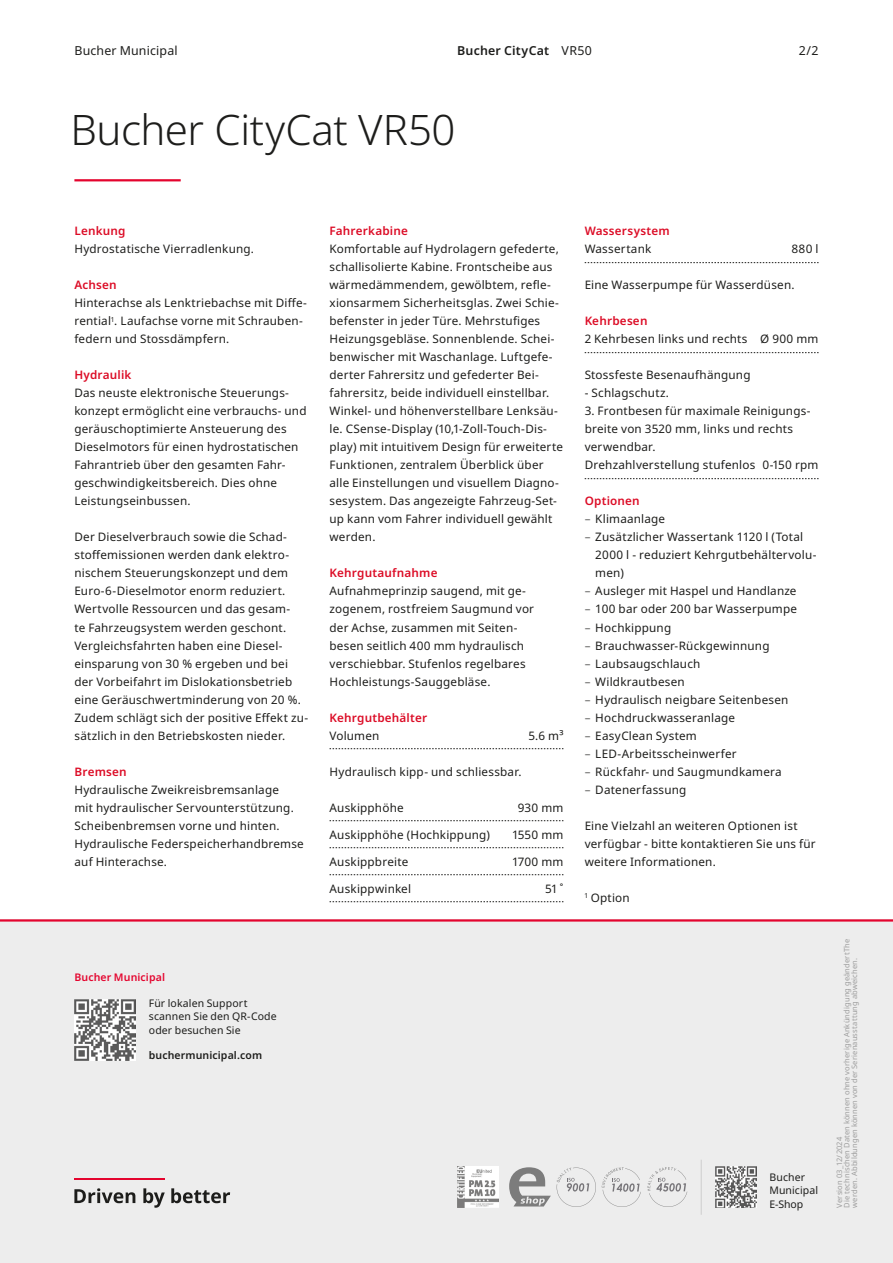
<style>
.page{position:relative;width:893px;height:1263px;background:#fff}
.page>*{position:absolute;margin:0;border:0;box-sizing:border-box;transform-origin:0 0}
.Title_28_30pt{font:300 42px "Noto Sans";letter-spacing:-.005em;color:#1d1d1b}
.t1{font:12.3px "Noto Sans";letter-spacing:.015em;color:#1d1d1b}
.t2{font:600 12.3px "Noto Sans";letter-spacing:.015em;color:#1d1d1b}
.Copy_small_8_12pt_left{font:11.7px/18px "Noto Sans";letter-spacing:.015em;color:#1d1d1b}
.Copy_small_Texttable_8_12pt_left{font:11.7px "Noto Sans";letter-spacing:.015em;color:#1d1d1b}
.Subtitle_small_8_12pt{font:600 11.7px "Noto Sans";letter-spacing:.015em;color:#dc0c26}
.Copy_small_8_12pt_left-2{font:600 11.7px "Noto Sans";letter-spacing:.02em;color:#dc0c26}
.Text_7_9pt{font:10.5px/13.5px "Noto Sans";letter-spacing:.01em;color:#1d1d1b}
.Text_7_9pt-2{font:600 10.5px "Noto Sans";letter-spacing:.01em;color:#1d1d1b}
.contact_info_header_7_9{font:600 10.5px "Noto Sans";letter-spacing:.01em;color:#e4042e}
.Text_5_5_disclaimer_only{font:7.5px/7.5px "Noto Sans";letter-spacing:.02em;color:#9d9d9d}
.s1{font-weight:400}
.s2{font-weight:300}
</style>
<div class="page">
<div style="left:0;top:919px;width:893px;height:344px;background:#ededed"></div>
<hr style="left:74px;top:179px;width:107px;height:2px;background:#e4042e">
<hr style="left:0;top:919px;width:893px;height:2px;background:#e4042e">
<svg style="left:330px;top:748px;width:233px;height:1px"></svg>
<svg style="left:330px;top:820px;width:233px;height:1px"></svg>
<svg style="left:330px;top:847px;width:233px;height:1px"></svg>
<svg style="left:330px;top:874px;width:233px;height:1px"></svg>
<svg style="left:330px;top:901px;width:233px;height:1px"></svg>
<svg style="left:585px;top:262px;width:234px;height:1px"></svg>
<svg style="left:585px;top:352px;width:234px;height:1px"></svg>
<svg style="left:585px;top:478px;width:234px;height:1px"></svg>
<img style="left:74px;top:999px;width:62px;height:61px">
<svg style="left:74px;top:1188px;width:61px;height:15px"></svg>
<svg style="left:143px;top:1188px;width:22px;height:20px"></svg>
<svg style="left:171px;top:1188px;width:59px;height:15px"></svg>
<hr style="left:74px;top:1178px;width:91px;height:2px;background:#e4042e">
<img style="left:715px;top:1167px;width:42px;height:41px">
<img style="left:457px;top:1167px;width:41px;height:41px">
<svg style="left:509px;top:1167px;width:42px;height:39px"></svg>
<svg style="left:557px;top:1167px;width:39px;height:40px"></svg>
<svg style="left:602px;top:1167px;width:39px;height:40px"></svg>
<svg style="left:647px;top:1167px;width:40px;height:40px"></svg>
<hr style="left:701px;top:1160px;width:1px;height:55px;background:#d1d1d1">
<p class="t1" style="left:74px;top:42px;width:105px">Bucher Municipal</p>
<p class="t2" style="left:457px;top:42px;width:136px">Bucher CityCat <span class="s1">VR50</span></p>
<p class="t1" style="left:799px;top:42px;width:21px">2/2</p>
<p class="Title_28_30pt" style="left:70px;top:101px;width:387px">Bucher CityCat VR50</p>
<p class="Subtitle_small_8_12pt" style="left:74px;top:223px;width:53px">Lenkung</p>
<p class="Copy_small_8_12pt_left" style="left:74px;top:240px;width:181px">Hydrostatische Vierradlenkung.</p>
<p class="Subtitle_small_8_12pt" style="left:74px;top:277px;width:44px">Achsen</p>
<p class="Copy_small_8_12pt_left" style="left:74px;top:294px;width:234px">Hinterachse als Lenktriebachse mit Diffe&shy;rential<sup>1</sup>. Laufachse vorne mit Schrauben&shy;federn und Stossdämpfern.</p>
<p class="Subtitle_small_8_12pt" style="left:74px;top:367px;width:59px">Hydraulik</p>
<p class="Copy_small_8_12pt_left" style="left:74px;top:384px;width:234px">Das neuste elektronische Steuerungs&shy;konzept ermöglicht eine verbrauchs- und geräuschoptimierte Ansteuerung des Dieselmotors für einen hydrostatischen Fahrantrieb über den gesamten Fahr&shy;geschwindigkeitsbereich. Dies ohne Leistungseinbussen.</p>
<p class="Copy_small_8_12pt_left" style="left:74px;top:528px;width:235px">Der Dieselverbrauch sowie die Schad&shy;stoffemissionen werden dank elektro&shy;nischem Steuerungskonzept und dem Euro-6-Dieselmotor enorm reduziert.<br>Wertvolle Ressourcen und das gesam-<br>te Fahrzeugsystem werden geschont.<br>Vergleichsfahrten haben eine Diesel&shy;einsparung von 30 % ergeben und bei der Vorbeifahrt im Dislokationsbetrieb eine Geräuschwertminderung von 20 %.<br>Zudem schlägt sich der positive Effekt zu&shy;sätzlich in den Betriebskosten nieder.</p>
<p class="Subtitle_small_8_12pt" style="left:74px;top:763px;width:54px">Bremsen</p>
<p class="Copy_small_8_12pt_left" style="left:74px;top:780px;width:231px">Hydraulische Zweikreisbremsanlage<br>mit hydraulischer Servounterstützung.<br>Scheibenbremsen vorne und hinten.<br>Hydraulische Federspeicherhandbremse auf Hinterachse.</p>
<p class="contact_info_header_7_9" style="left:74px;top:970px;width:92px">Bucher Municipal</p>
<p class="Text_7_9pt" style="left:149px;top:996px;width:100px">Für lokalen Support</p>
<p class="Text_7_9pt" style="left:149px;top:1010px;width:129px">scannen Sie den QR-Code</p>
<p class="Text_7_9pt" style="left:149px;top:1023px;width:93px">oder besuchen Sie</p>
<p class="Text_7_9pt-2" style="left:149px;top:1048px;width:115px">buchermunicipal.com</p>
<p class="Subtitle_small_8_12pt" style="left:330px;top:223px;width:80px">Fahrerkabine</p>
<p class="Copy_small_8_12pt_left" style="left:330px;top:240px;width:235px">Komfortable auf Hydrolagern gefederte, schallisolierte Kabine. Frontscheibe aus wärmedämmendem, gewölbtem, refle&shy;xionsarmem Sicherheitsglas. Zwei Schie&shy;befenster in jeder Türe. Mehrstufiges Heizungsgebläse. Sonnenblende. Schei&shy;benwischer mit Waschanlage. Luftgefe&shy;derter Fahrersitz und gefederter Bei&shy;fahrersitz, beide individuell einstellbar.<br>Winkel- und höhenverstellbare Lenksäu&shy;le. CSense-Display (10,1-Zoll-Touch-Dis&shy;play) mit intuitivem Design für erweiterte Funktionen, zentralem Überblick über alle Einstellungen und visuellem Diagno&shy;sesystem. Das angezeigte Fahrzeug-Set&shy;up kann vom Fahrer individuell gewählt werden.</p>
<p class="Subtitle_small_8_12pt" style="left:330px;top:565px;width:109px">Kehrgutaufnahme</p>
<p class="Copy_small_8_12pt_left" style="left:330px;top:582px;width:206px">Aufnahmeprinzip saugend, mit ge&shy;zogenem, rostfreiem Saugmund vor der Achse, zusammen mit Seiten&shy;besen seitlich 400 mm hydraulisch verschiebbar. Stufenlos regelbares Hochleistungs-Sauggebläse.</p>
<p class="Subtitle_small_8_12pt" style="left:330px;top:709px;width:99px">Kehrgutbehälter</p>
<p class="Copy_small_Texttable_8_12pt_left" style="left:330px;top:727px;width:51px">Volumen</p>
<p class="Copy_small_Texttable_8_12pt_left" style="left:528px;top:727px;width:36px">5.6 m³</p>
<p class="Copy_small_8_12pt_left" style="left:330px;top:762px;width:194px">Hydraulisch kipp- und schliessbar.</p>
<p class="Copy_small_Texttable_8_12pt_left" style="left:330px;top:799px;width:76px">Auskipphöhe</p>
<p class="Copy_small_Texttable_8_12pt_left" style="left:518px;top:799px;width:47px">930 mm</p>
<p class="Copy_small_Texttable_8_12pt_left" style="left:330px;top:826px;width:162px">Auskipphöhe (Hochkippung)</p>
<p class="Copy_small_Texttable_8_12pt_left" style="left:513px;top:826px;width:52px">1550 mm</p>
<p class="Copy_small_Texttable_8_12pt_left" style="left:330px;top:853px;width:80px">Auskippbreite</p>
<p class="Copy_small_Texttable_8_12pt_left" style="left:513px;top:853px;width:52px">1700 mm</p>
<p class="Copy_small_Texttable_8_12pt_left" style="left:330px;top:880px;width:83px">Auskippwinkel</p>
<p class="Copy_small_Texttable_8_12pt_left" style="left:545px;top:880px;width:20px">51 ˚</p>
<p class="Copy_small_8_12pt_left-2" style="left:585px;top:223px;width:87px">Wassersystem</p>
<p class="Copy_small_Texttable_8_12pt_left" style="left:585px;top:241px;width:68px">Wassertank</p>
<p class="Copy_small_Texttable_8_12pt_left" style="left:791px;top:241px;width:29px">880 l</p>
<p class="Copy_small_8_12pt_left" style="left:585px;top:276px;width:211px">Eine Wasserpumpe für Wasserdüsen.</p>
<p class="Subtitle_small_8_12pt" style="left:585px;top:313px;width:64px">Kehrbesen</p>
<p class="Copy_small_Texttable_8_12pt_left" style="left:585px;top:331px;width:235px">2 Kehrbesen links und rechts Ø 900 mm</p>
<p class="Copy_small_8_12pt_left" style="left:585px;top:366px;width:167px">Stossfeste Besenaufhängung</p>
<p class="Copy_small_8_12pt_left" style="left:585px;top:384px;width:86px">- Schlagschutz.</p>
<p class="Copy_small_8_12pt_left" style="left:585px;top:402px;width:227px">3. Frontbesen für maximale Reinigungs&shy;breite von 3520 mm, links und rechts verwendbar.</p>
<p class="Copy_small_Texttable_8_12pt_left" style="left:585px;top:457px;width:235px">Drehzahlverstellung stufenlos 0-150 rpm</p>
<p class="Subtitle_small_8_12pt" style="left:585px;top:493px;width:57px">Optionen</p>
<p class="Copy_small_8_12pt_left" style="left:585px;top:510px;width:82px"><span class="s2">–</span> Klimaanlage</p>
<p class="Copy_small_8_12pt_left" style="left:595px;top:528px;width:223px;text-indent:-11px"><span class="s2">–</span> Zusätzlicher Wassertank 1120 l (Total<br>2000 l - reduziert Kehrgutbehältervolu&shy;men)</p>
<p class="Copy_small_8_12pt_left" style="left:585px;top:582px;width:213px"><span class="s2">–</span> Ausleger mit Haspel und Handlanze</p>
<p class="Copy_small_8_12pt_left" style="left:585px;top:600px;width:214px"><span class="s2">–</span> 100 bar oder 200 bar Wasserpumpe</p>
<p class="Copy_small_8_12pt_left" style="left:585px;top:618px;width:88px"><span class="s2">–</span> Hochkippung</p>
<p class="Copy_small_8_12pt_left" style="left:585px;top:636px;width:186px"><span class="s2">–</span> Brauchwasser-Rückgewinnung</p>
<p class="Copy_small_8_12pt_left" style="left:585px;top:654px;width:117px"><span class="s2">–</span> Laubsaugschlauch</p>
<p class="Copy_small_8_12pt_left" style="left:585px;top:672px;width:102px"><span class="s2">–</span> Wildkrautbesen</p>
<p class="Copy_small_8_12pt_left" style="left:585px;top:690px;width:205px"><span class="s2">–</span> Hydraulisch neigbare Seitenbesen</p>
<p class="Copy_small_8_12pt_left" style="left:585px;top:708px;width:152px"><span class="s2">–</span> Hochdruckwasseranlage</p>
<p class="Copy_small_8_12pt_left" style="left:585px;top:726px;width:114px"><span class="s2">–</span> EasyClean System</p>
<p class="Copy_small_8_12pt_left" style="left:585px;top:744px;width:154px"><span class="s2">–</span> LED-Arbeitsscheinwerfer</p>
<p class="Copy_small_8_12pt_left" style="left:585px;top:762px;width:199px"><span class="s2">–</span> Rückfahr- und Saugmundkamera</p>
<p class="Copy_small_8_12pt_left" style="left:585px;top:780px;width:103px"><span class="s2">–</span> Datenerfassung</p>
<p class="Copy_small_8_12pt_left" style="left:585px;top:816px;width:214px">Eine Vielzahl an weiteren Optionen ist</p>
<p class="Copy_small_8_12pt_left" style="left:585px;top:834px;width:233px">verfügbar - bitte kontaktieren Sie uns für weitere Informationen.</p>
<p class="Copy_small_8_12pt_left" style="left:585px;top:888px;width:47px"><sup>1</sup> Option</p>
<p class="Text_7_9pt" style="left:769px;top:1170px;width:50px">Bucher<br>Municipal<br>E-Shop</p>
<p class="Text_5_5_disclaimer_only" style="left:843px;top:1208px;width:270px;rotate:-90deg">Die technischen Daten können ohne vorherige Ankündigung geändertThe werden. Abbildungen können von der Serienausstattung abweichen.</p>
<p class="Text_5_5_disclaimer_only" style="left:836px;top:1208px;width:72px;rotate:-90deg">Version 03_12/2024</p>
</div>
